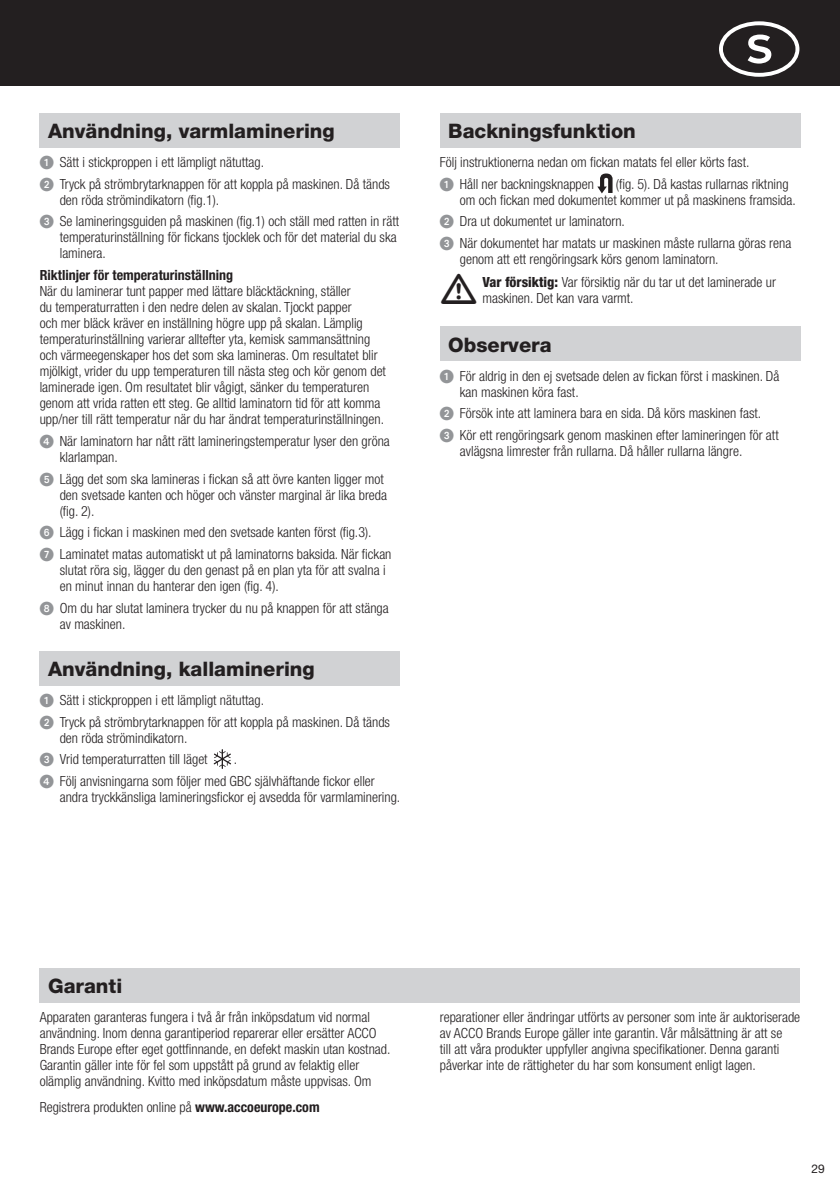
<style>
.page{position:relative;width:840px;height:1191px;background:#fff}
.page>*{position:absolute;margin:0;border:0;box-sizing:border-box;transform-origin:0 0}
.t1{font:800 20px "Helvetica Neue";color:#231f20}
.t2{font:300 condensed 14px/16px "Helvetica Neue";color:#231f20}
.t3{font:700 condensed 14px "Helvetica Neue";color:#231f20}
.t4{font:12px "Helvetica Neue";color:#231f20}
.s1{font-family:"European Pi One";font-weight:400;font-stretch:normal;color:#939598}
.s2{font-weight:800}
.s3{font-weight:700}
</style>
<div class="page">
<div style="left:0;top:0;width:839px;height:85px;background:#231f20"></div>
<div style="left:40px;top:113px;width:360px;height:34px;background:#d1d2d4"></div>
<div style="left:40px;top:651px;width:360px;height:34px;background:#d1d2d4"></div>
<hr style="left:221px;top:749px;width:2px;height:20px;background:#231f20">
<svg style="left:213px;top:751px;width:18px;height:16px"></svg>
<div style="left:439px;top:113px;width:360px;height:34px;background:#d1d2d4"></div>
<svg style="left:597px;top:173px;width:15px;height:20px"></svg>
<div style="left:439px;top:327px;width:360px;height:34px;background:#d1d2d4"></div>
<div style="left:40px;top:968px;width:759px;height:34px;background:#d1d2d4"></div>
<h1 class="t1" style="left:48px;top:119px;width:288px">Användning, varmlaminering</h1>
<p class="t2" style="left:40px;top:151px;width:351px;line-height:21.6px"><span class="s1">1</span> Sätt i stickproppen i ett lämpligt nätuttag.<br><span class="s1">2</span> Tryck på strömbrytarknappen för att koppla på maskinen. Då tänds</p>
<p class="t2" style="left:40px;top:189px;width:361px;line-height:21.6px;text-indent:20px">den röda strömindikatorn (fig.1).<br><span class="s1">3</span> Se lamineringsguiden på maskinen (fig.1) och ställ med ratten in rätt</p>
<p class="t2" style="left:60px;top:229px;width:338px">temperaturinställning för fickans tjocklek och för det material du ska laminera.</p>
<p class="t3" style="left:40px;top:267px;width:195px">Riktlinjer för temperaturinställning</p>
<p class="t2" style="left:40px;top:283px;width:347px">När du laminerar tunt papper med lättare bläcktäckning, ställer<br>du temperaturratten i den nedre delen av skalan. Tjockt papper<br>och mer bläck kräver en inställning högre upp på skalan. Lämplig temperaturinställning varierar alltefter yta, kemisk sammansättning och värmeegenskaper hos det som ska lamineras. Om resultatet blir mjölkigt, vrider du upp temperaturen till nästa steg och kör genom det laminerade igen. Om resultatet blir vågigt, sänker du temperaturen genom att vrida ratten ett steg. Ge alltid laminatorn tid för att komma upp/ner till rätt temperatur när du har ändrat temperaturinställningen.</p>
<p class="t2" style="left:60px;top:433px;width:331px;text-indent:-20px"><span class="s1">4</span> När laminatorn har nått rätt lamineringstemperatur lyser den gröna klarlampan.</p>
<p class="t2" style="left:60px;top:470px;width:329px;text-indent:-20px"><span class="s1">5</span> Lägg det som ska lamineras i fickan så att övre kanten ligger mot den svetsade kanten och höger och vänster marginal är lika breda (fig. 2).</p>
<p class="t2" style="left:40px;top:521px;width:353px;line-height:21.6px"><span class="s1">6</span> Lägg i fickan i maskinen med den svetsade kanten först (fig.3).<br><span class="s1">7</span> Laminatet matas automatiskt ut på laminatorns baksida. När fickan</p>
<p class="t2" style="left:60px;top:562px;width:327px">slutat röra sig, lägger du den genast på en plan yta för att svalna i en minut innan du hanterar den igen (fig. 4).</p>
<p class="t2" style="left:60px;top:599px;width:330px;text-indent:-20px"><span class="s1">8</span> Om du har slutat laminera trycker du nu på knappen för att stänga av maskinen.</p>
<h1 class="t1" style="left:48px;top:657px;width:268px">Användning, kallaminering</h1>
<p class="t2" style="left:40px;top:689px;width:351px;line-height:21.6px"><span class="s1">1</span> Sätt i stickproppen i ett lämpligt nätuttag.<br><span class="s1">2</span> Tryck på strömbrytarknappen för att koppla på maskinen. Då tänds</p>
<p class="t2" style="left:40px;top:727px;width:169px;line-height:21.6px;text-align:center">den röda strömindikatorn.<br><span class="s1">3</span> Vrid temperaturratten till läget</p>
<p class="t2" style="left:40px;top:748px;width:336px;line-height:21.6px;text-indent:194px">.<br><span class="s1">4</span> Följ anvisningarna som följer med GBC självhäftande fickor eller</p>
<p class="t2" style="left:60px;top:789px;width:342px">andra tryckkänsliga lamineringsfickor ej avsedda för varmlaminering.</p>
<h1 class="t1" style="left:448px;top:119px;width:189px">Backningsfunktion</h1>
<p class="t2" style="left:439px;top:151px;width:311px;line-height:21.6px">Följ instruktionerna nedan om fickan matats fel eller körts fast.<br><span class="s1">1</span> Håll ner backningsknappen</p>
<p class="t2" style="left:459px;top:176px;width:337px;text-indent:156px">(fig. 5). Då kastas rullarnas riktning om och fickan med dokumentet kommer ut på maskinens framsida.</p>
<p class="t2" style="left:439px;top:211px;width:353px;line-height:21.6px"><span class="s1">2</span> Dra ut dokumentet ur laminatorn.<br><span class="s1">3</span> När dokumentet har matats ur maskinen måste rullarna göras rena</p>
<p class="t2" style="left:482px;top:248px;width:295px;line-height:22.6px;text-indent:-23px">genom att ett rengöringsark körs genom laminatorn.<br><span class="s2">Var försiktig:</span> Var försiktig när du tar ut det laminerade ur</p>
<p class="t2" style="left:482px;top:290px;width:153px">maskinen. Det kan vara varmt.</p>
<h1 class="t1" style="left:448px;top:332px;width:105px">Observera</h1>
<p class="t2" style="left:459px;top:367px;width:321px;text-indent:-20px"><span class="s1">1</span> För aldrig in den ej svetsade delen av fickan först i maskinen. Då kan maskinen köra fast.</p>
<p class="t2" style="left:439px;top:402px;width:340px;line-height:21.6px"><span class="s1">2</span> Försök inte att laminera bara en sida. Då körs maskinen fast.<br><span class="s1">3</span> Kör ett rengöringsark genom maskinen efter lamineringen för att</p>
<p class="t2" style="left:459px;top:443px;width:284px">avlägsna limrester från rullarna. Då håller rullarna längre.</p>
<h1 class="t1" style="left:48px;top:973px;width:76px">Garanti</h1>
<p class="t2" style="left:40px;top:1008px;width:352px">Apparaten garanteras fungera i två år från inköpsdatum vid normal användning. Inom denna garantiperiod reparerar eller ersätter ACCO Brands Europe efter eget gottfinnande, en defekt maskin utan kostnad.<br>Garantin gäller inte för fel som uppstått på grund av felaktig eller olämplig användning. Kvitto med inköpsdatum måste uppvisas. Om</p>
<p class="t2" style="left:439px;top:1008px;width:361px">reparationer eller ändringar utförts av personer som inte är auktoriserade av ACCO Brands Europe gäller inte garantin. Vår målsättning är att se<br>till att våra produkter uppfyller angivna specifikationer. Denna garanti påverkar inte de rättigheter du har som konsument enligt lagen.</p>
<p class="t2" style="left:40px;top:1098px;width:281px">Registrera produkten online på <span class="s3">www.accoeurope.com</span></p>
<p class="t4" style="left:811px;top:1161px;width:15px">29</p>
</div>
